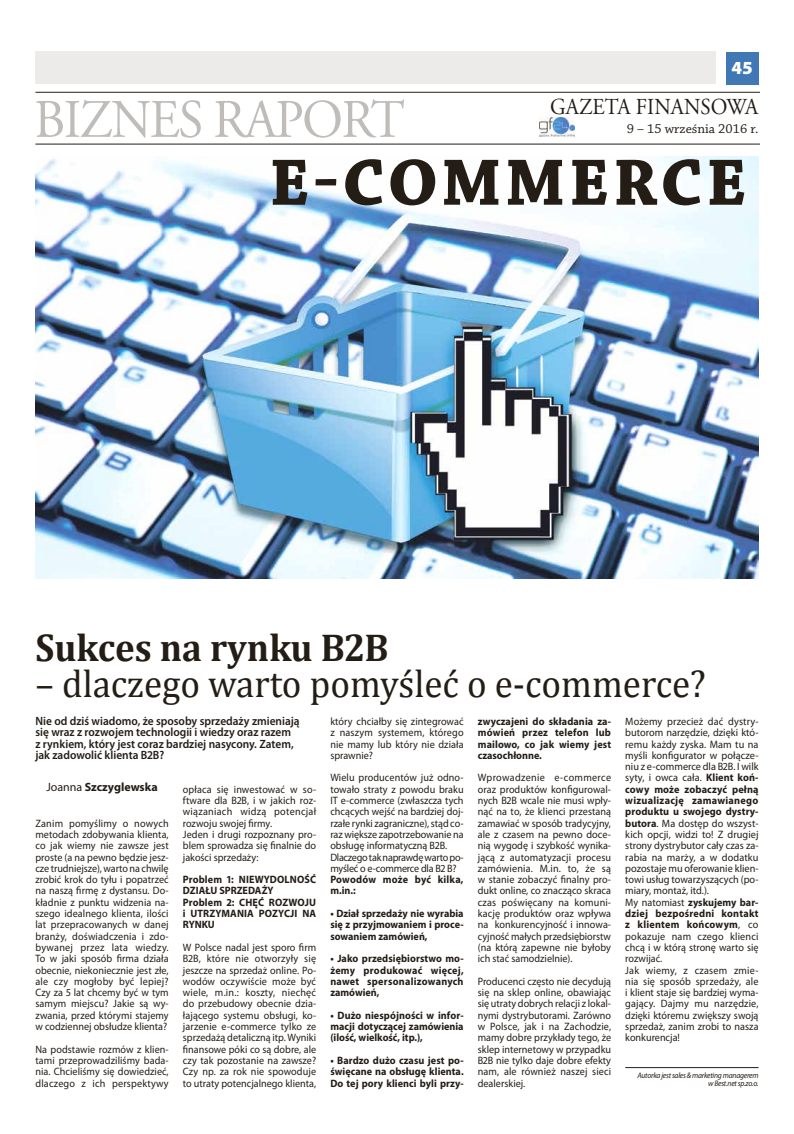
<style>
.page{position:relative;width:794px;height:1134px;background:#fff}
.page>*{position:absolute;margin:0;border:0;box-sizing:border-box;transform-origin:0 0}
.t1{font:700 69px "Chaparral Pro";letter-spacing:.05em;color:#241d16}
.t2{font:54.1px "Adobe Garamond Pro";letter-spacing:-.03em;color:#bfbcba;scale:.95 1}
.t3{font:39px "Cambria";color:#241d16;scale:.95 1}
.t4{font:700 39px "Cambria";color:#241d16;scale:.95 1}
.t5{font:22.8px "Adobe Garamond Pro";color:#241d16;scale:.92 1}
.t6{font:900 18.5px "Myriad Pro";color:#fff}
.t7{font:13.9px "Chaparral Pro";color:#241d16}
.t8{font:600 12px/11.3px "Myriad Pro";color:#241d16;scale:.95 1}
.t9{font:700 12px "Myriad Pro";color:#241d16}
.t10{font:10.7px/11.3px "Myriad Pro";letter-spacing:.005em;color:#241d16;text-align:justify;scale:.95 1}
.t11{font:10.7px/11.3px "Myriad Pro";letter-spacing:.005em;color:#241d16;scale:.96 1}
.t12{font:700 10.7px/11.3px "Myriad Pro";letter-spacing:.005em;color:#241d16;text-align:justify;scale:.95 1}
.t13{font:italic 8px/8px "Myriad Pro";letter-spacing:-.03em;color:#241d16;text-align:right;scale:.95 1}
.s1{font-weight:700}
.s2{font-weight:400}
</style>
<div class="page">
<hr style="left:35px;top:144px;width:725px;height:1px;background:#241d16">
<hr style="left:35px;top:92px;width:725px;height:1px;background:#241d16">
<img style="left:539px;top:118px;width:35px;height:18px">
<div style="left:726px;top:52px;width:32px;height:32px;background:#3f78b5"></div>
<div style="left:35px;top:51px;width:681px;height:33px;background:#ecebe9"></div>
<img style="left:35px;top:156px;width:723px;height:422px">
<hr style="left:625px;top:1067px;width:133px;height:1px;background:#241d16">
<h2 class="t2" style="left:34px;top:87px;width:391px">BIZNES RAPORT</h2>
<h3 class="t6" style="left:731px;top:55px;width:23px">45</h3>
<h3 class="t5" style="left:550px;top:93px;width:33px">GAZETA</h3>
<h3 class="t5" style="left:636px;top:93px;width:28px">FINANSO</h3>
<h3 class="t5" style="left:726px;top:93px;width:37px">WA</h3>
<p class="t7" style="left:627px;top:120px;width:133px">9 – 15 września 2016 r.</p>
<h1 class="t1" style="left:269px;top:142px;width:473px">E-COMMERCE</h1>
<h3 class="t4" style="left:35px;top:624px;width:373px">Sukces na rynku B2B</h3>
<h3 class="t3" style="left:35px;top:661px;width:707px">– dlaczego warto pomyśleć o e-commerce?</h3>
<p class="t8" style="left:35px;top:715px;width:280px">Nie od dziś wiadomo, że sposoby sprzedaży zmieniają się wraz z rozwojem technologii i wiedzy oraz razem<br>z rynkiem, który jest coraz bardziej nasycony. Zatem, jak zadowolić klienta B2B?</p>
<p class="t12" style="left:478px;top:715px;width:142px">zwyczajeni do składania za&shy;mówień przez telefon lub mailowo, co jak wiemy jest czasochłonne.</p>
<p class="t10" style="left:478px;top:772px;width:142px">Wprowadzenie e-commerce oraz produktów konfigurowal&shy;nych B2B wcale nie musi wpły&shy;nąć na to, że klienci przestaną zamawiać w sposób tradycyjny, ale z czasem na pewno doce&shy;nią wygodę i szybkość wynika&shy;jącą z automatyzacji procesu zamówienia. M.in. to, że są w stanie zobaczyć finalny pro&shy;dukt online, co znacząco skraca czas poświęcany na komuni&shy;kację produktów oraz wpływa na konkurencyjność i innowa&shy;cyjność małych przedsiębiorstw (na którą zapewne nie byłoby ich stać samodzielnie).</p>
<p class="t10" style="left:478px;top:975px;width:142px">Producenci często nie decydują się na sklep online, obawiając się utraty dobrych relacji z lokal&shy;nymi dystrybutorami. Zarówno w Polsce, jak i na Zachodzie, mamy dobre przykłady tego, że sklep internetowy w przypadku B2B nie tylko daje dobre efekty nam, ale również naszej sieci dealerskiej.</p>
<p class="t11" style="left:625px;top:715px;width:140px">Możemy przecież dać dystry&shy;butorom narzędzie, dzięki któ&shy;remu każdy zyska. Mam tu na myśli konfigurator w połącze&shy;niu z e-commerce dla B2B. I wilk syty, i owca cała. <span class="s1">Klient koń&shy;cowy może zobaczyć pełną wizualizację zamawianego produktu u swojego dystry&shy;butora</span>. Ma dostęp do wszyst&shy;kich opcji, widzi to! Z drugiej strony dystrybutor cały czas za&shy;rabia na marży, a w dodatku pozostaje mu oferowanie klien&shy;towi usług towarzyszących (po&shy;miary, montaż, itd.).<br>My natomiast <span class="s1">zyskujemy bar&shy;dziej bezpośredni kontakt z klientem końcowym</span>, co pokazuje nam czego klienci chcą i w którą stronę warto się rozwijać.<br>Jak wiemy, z czasem zmie&shy;nia się sposób sprzedaży, ale i klient staje się bardziej wyma&shy;gający. Dajmy mu narzędzie, dzięki któremu zwiększy swoją sprzedaż, zanim zrobi to nasza konkurencja!</p>
<p class="t13" style="left:637px;top:1072px;width:129px">Autorka jest sales &amp; marketing managerem w Best.net sp.zo.o.</p>
<p class="t10" style="left:330px;top:715px;width:142px">który chciałby się zintegrować z naszym systemem, którego nie mamy lub który nie działa sprawnie?</p>
<p class="t10" style="left:330px;top:772px;width:142px;text-align:left">Wielu producentów już odno&shy;towało straty z powodu braku<br>IT e-commerce (zwłaszcza tych chcących wejść na bardziej doj&shy;rzałe rynki zagraniczne), stąd co&shy;raz większe zapotrzebowanie na obsługę informatyczną B2B.<br>Dlaczego tak naprawdę warto po&shy;myśleć o e-commerce dla B2 B?</p>
<p class="t12" style="left:330px;top:873px;width:142px">Powodów może być kilka, m.in.:</p>
<p class="t12" style="left:330px;top:907px;width:142px">• Dział sprzedaży nie wyrabia się z przyjmowaniem i proce&shy;sowaniem zamówień,</p>
<p class="t12" style="left:330px;top:953px;width:142px">• Jako przedsiębiorstwo mo&shy;żemy produkować więcej, nawet spersonalizowanych zamówień,</p>
<p class="t12" style="left:330px;top:1009px;width:142px">• Dużo niespójności w infor&shy;macji dotyczącej zamówienia (ilość, wielkość, itp.),</p>
<p class="t12" style="left:330px;top:1054px;width:142px">• Bardzo dużo czasu jest po&shy;święcane na obsługę klienta.<br>Do tej pory klienci byli przy-</p>
<p class="t9" style="left:46px;top:779px;width:113px"><span class="s2">Joanna</span> Szczyglewska</p>
<p class="t10" style="left:35px;top:817px;width:142px">Zanim pomyślimy o nowych metodach zdobywania klienta, co jak wiemy nie zawsze jest proste (a na pewno będzie jesz&shy;cze trudniejsze), warto na chwilę zrobić krok do tyłu i popatrzeć na naszą firmę z dystansu. Do&shy;kładnie z punktu widzenia na&shy;szego idealnego klienta, ilości lat przepracowanych w danej branży, doświadczenia i zdo&shy;bywanej przez lata wiedzy.<br>To w jaki sposób firma działa obecnie, niekoniecznie jest złe, ale czy mogłoby być lepiej?<br>Czy za 5 lat chcemy być w tym samym miejscu? Jakie są wy&shy;zwania, przed którymi stajemy w codziennej obsłudze klienta?</p>
<p class="t10" style="left:35px;top:1043px;width:142px">Na podstawie rozmów z klien&shy;tami przeprowadziliśmy bada&shy;nia. Chcieliśmy się dowiedzieć, dlaczego z ich perspektywy</p>
<p class="t10" style="left:183px;top:783px;width:142px;text-align:left">opłaca się inwestować w so&shy;ftware dla B2B, i w jakich roz&shy;wiązaniach widzą potencjał rozwoju swojej firmy.<br>Jeden i drugi rozpoznany pro&shy;blem sprowadza się finalnie do jakości sprzedaży:</p>
<p class="t12" style="left:183px;top:873px;width:142px;text-align:left">Problem 1: NIEWYDOLNOŚĆ<br>DZIAŁU SPRZEDAŻY<br>Problem 2: CHĘĆ ROZWOJU i UTRZYMANIA POZYCJI NA<br>RYNKU</p>
<p class="t10" style="left:183px;top:941px;width:142px">W Polsce nadal jest sporo firm B2B, które nie otworzyły się jeszcze na sprzedaż online. Po&shy;wodów oczywiście może być wiele, m.in.: koszty, niechęć do przebudowy obecnie dzia&shy;łającego systemu obsługi, ko&shy;jarzenie e-commerce tylko ze sprzedażą detaliczną itp. Wyniki finansowe póki co są dobre, ale czy tak pozostanie na zawsze?<br>Czy np. za rok nie spowoduje to utraty potencjalnego klienta,</p>
</div>
